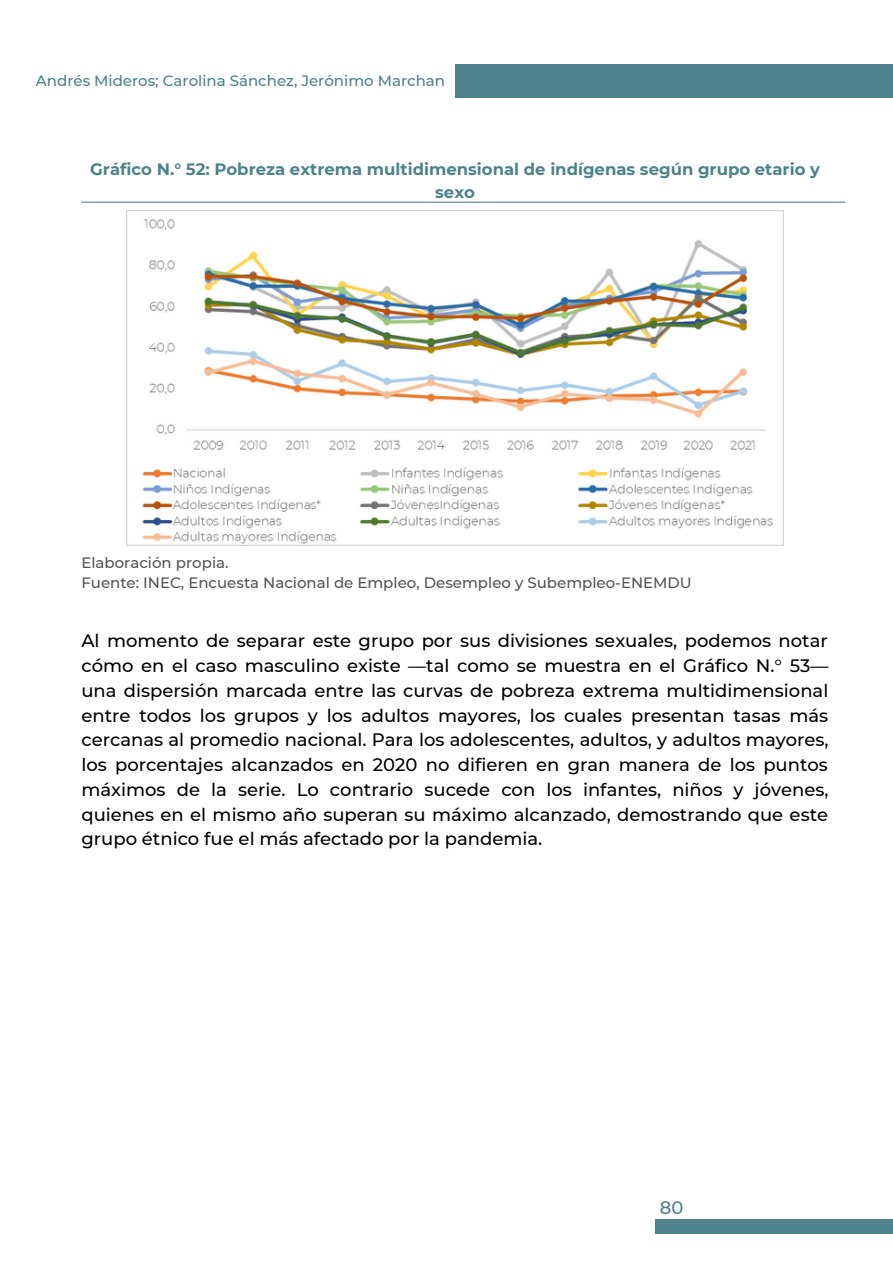
<style>
.page{position:relative;width:893px;height:1264px;background:#fff}
.page>*{position:absolute;margin:0;border:0;box-sizing:border-box;transform-origin:0 0}
.t1{font:500 18px/24.8px "Montserrat";color:#000;text-align:justify}
.t2{font:500 18px "Montserrat";color:#4d818d}
.t3{font:700 16.5px/22.5px "Montserrat";color:#4d818d;text-align:center}
.t4{font:500 15px/20.2px "Montserrat";color:#545454}
.t5{font:500 15px "Montserrat";color:#4d818d}
</style>
<div class="page">
<div style="left:455px;top:64px;width:437px;height:33px;background:#4d818d"></div>
<div style="left:655px;top:1218px;width:237px;height:15px;background:#4d818d"></div>
<hr style="left:81px;top:202px;width:764px;height:1px;background:#4d818d">
<img style="left:127px;top:210px;width:656px;height:335px">
<p class="t5" style="left:36px;top:72px;width:410px">Andrés Mideros; Carolina Sánchez, Jerónimo Marchan</p>
<p class="t3" style="left:90px;top:158px;width:731px">Gráfico N.° 52: Pobreza extrema multidimensional de indígenas según grupo etario y sexo</p>
<p class="t4" style="left:81px;top:552px;width:612px">Elaboración propia.<br>Fuente: INEC, Encuesta Nacional de Empleo, Desempleo y Subempleo-ENEMDU</p>
<p class="t1" style="left:81px;top:628px;width:748px">Al momento de separar este grupo por sus divisiones sexuales, podemos notar cómo en el caso masculino existe —tal como se muestra en el Gráfico N.° 53— una dispersión marcada entre las curvas de pobreza extrema multidimensional entre todos los grupos y los adultos mayores, los cuales presentan tasas más cercanas al promedio nacional. Para los adolescentes, adultos, y adultos mayores, los porcentajes alcanzados en 2020 no difieren en gran manera de los puntos máximos de la serie. Lo contrario sucede con los infantes, niños y jóvenes, quienes en el mismo año superan su máximo alcanzado, demostrando que este grupo étnico fue el más afectado por la pandemia.</p>
<p class="t2" style="left:659px;top:1196px;width:25px">80</p>
</div>
